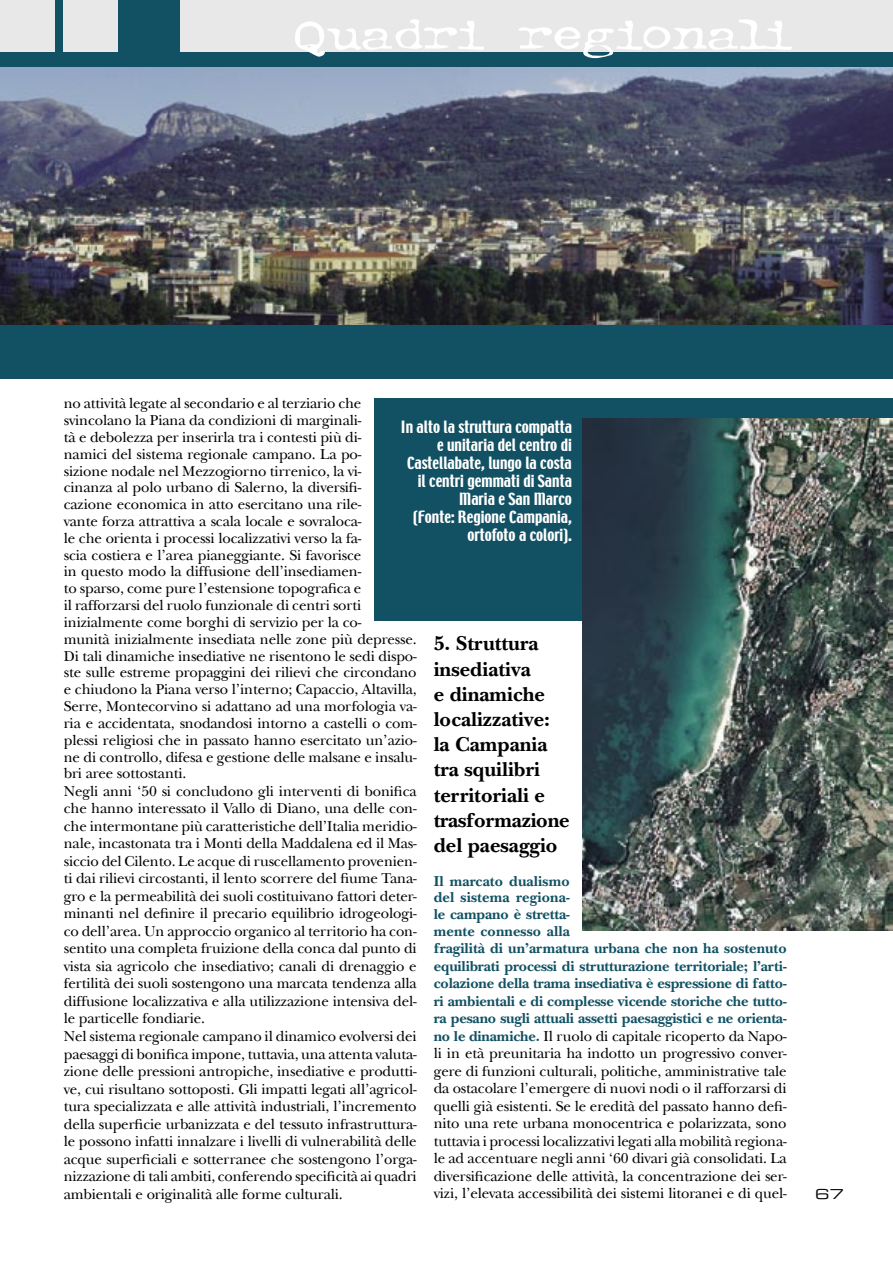
<style>
.page{position:relative;width:893px;height:1263px;background:#fff}
.page>*{position:absolute;margin:0;border:0;box-sizing:border-box;transform-origin:0 0}
.t1{font:48px "Typewriter Oldstyle";color:#fff;scale:1.35 1}
.t2{font:700 21px/25.2px "New Baskerville";color:#000}
.t3{font:15px/17.2px "New Baskerville";letter-spacing:-.01em;color:#000}
.t4{font:15px/18px "Techno";color:#fff;text-align:right}
.t5{font:13.5px "Eurostile Extended Two";color:#000;scale:1.11 1}
.s1{font-weight:700;color:#115163}
</style>
<div class="page">
<div style="left:0;top:0;width:893px;height:378px;background:#115163"></div>
<div style="left:180px;top:0;width:713px;height:52px;background:#e8e8e8"></div>
<div style="left:64px;top:0;width:54px;height:52px;background:#e8e8e8"></div>
<div style="left:0;top:0;width:54px;height:52px;background:#e8e8e8"></div>
<img style="left:0;top:67px;width:893px;height:257px">
<div style="left:374px;top:398px;width:519px;height:223px;background:#115163"></div>
<img style="left:583px;top:419px;width:310px;height:512px">
<h1 class="t1" style="left:294px;top:7px;width:370px">Quadri regionali</h1>
<p class="t3" style="left:64px;top:395px;width:354px">no attività legate al secondario e al terziario che svincolano la Piana da condizioni di marginali-<br>tà e debolezza per inserirla tra i contesti più di-<br>namici del sistema regionale campano. La po-<br>sizione nodale nel Mezzogiorno tirrenico, la vi-<br>cinanza al polo urbano di Salerno, la diversifi-<br>cazione economica in atto esercitano una rile-<br>vante forza attrattiva a scala locale e sovraloca-<br>le che orienta i processi localizzativi verso la fa-<br>scia costiera e l’area pianeggiante. Si favorisce<br>in questo modo la diffusione dell’insediamen-<br>to sparso, come pure l’estensione topografica e<br>il rafforzarsi del ruolo funzionale di centri sorti inizialmente come borghi di servizio per la co-<br>munità inizialmente insediata nelle zone più depresse.<br>Di tali dinamiche insediative ne risentono le sedi dispo&shy;ste sulle estreme propaggini dei rilievi che circondano e chiudono la Piana verso l’interno; Capaccio, Altavilla, Serre, Montecorvino si adattano ad una morfologia va&shy;ria e accidentata, snodandosi intorno a castelli o com&shy;plessi religiosi che in passato hanno esercitato un’azio&shy;ne di controllo, difesa e gestione delle malsane e insalu&shy;bri aree sottostanti.<br>Negli anni ‘50 si concludono gli interventi di bonifica che hanno interessato il Vallo di Diano, una delle con&shy;che intermontane più caratteristiche dell’Italia meridio&shy;nale, incastonata tra i Monti della Maddalena ed il Mas&shy;siccio del Cilento. Le acque di ruscellamento provenien&shy;ti dai rilievi circostanti, il lento scorrere del fiume Tana&shy;gro e la permeabilità dei suoli costituivano fattori deter&shy;minanti nel definire il precario equilibrio idrogeologi&shy;co dell’area. Un approccio organico al territorio ha con&shy;sentito una completa fruizione della conca dal punto di vista sia agricolo che insediativo; canali di drenaggio e fertilità dei suoli sostengono una marcata tendenza alla diffusione localizzativa e alla utilizzazione intensiva del&shy;le particelle fondiarie.<br>Nel sistema regionale campano il dinamico evolversi dei paesaggi di bonifica impone, tuttavia, una attenta valuta&shy;zione delle pressioni antropiche, insediative e produtti&shy;ve, cui risultano sottoposti. Gli impatti legati all’agricol&shy;tura specializzata e alle attività industriali, l’incremento della superficie urbanizzata e del tessuto infrastruttura&shy;le possono infatti innalzare i livelli di vulnerabilità delle acque superficiali e sotterranee che sostengono l’orga&shy;nizzazione di tali ambiti, conferendo specificità ai quadri ambientali e originalità alle forme culturali.</p>
<p class="t4" style="left:401px;top:419px;width:172px">In alto la struttura compatta e unitaria del centro di<br>Castellabate, lungo la costa il centri gemmati di Santa<br>Maria e San Marco<br>(Fonte: Regione Campania, ortofoto a colori).</p>
<h2 class="t2" style="left:434px;top:631px;width:137px">5. Struttura insediativa<br>e dinamiche localizzative: la Campania tra squilibri territoriali e trasformazione del paesaggio</h2>
<p class="t3" style="left:434px;top:872px;width:355px"><span class="s1">Il marcato dualismo<br>del sistema regiona-<br>le campano è stretta-<br>mente connesso alla<br>fragilità di un’armatura urbana che non ha sostenuto equilibrati processi di strutturazione territoriale; l’arti&shy;colazione della trama insediativa è espressione di fatto&shy;ri ambientali e di complesse vicende storiche che tutto&shy;ra pesano sugli attuali assetti paesaggistici e ne orienta&shy;no le dinamiche.</span> Il ruolo di capitale ricoperto da Napo&shy;li in età preunitaria ha indotto un progressivo conver&shy;gere di funzioni culturali, politiche, amministrative tale da ostacolare l’emergere di nuovi nodi o il rafforzarsi di quelli già esistenti. Se le eredità del passato hanno defi&shy;nito una rete urbana monocentrica e polarizzata, sono tuttavia i processi localizzativi legati alla mobilità regiona&shy;le ad accentuare negli anni ‘60 divari già consolidati. La diversificazione delle attività, la concentrazione dei ser&shy;vizi, l’elevata accessibilità dei sistemi litoranei e di quel-</p>
<p class="t5" style="left:815px;top:1185px;width:28px">67</p>
</div>
